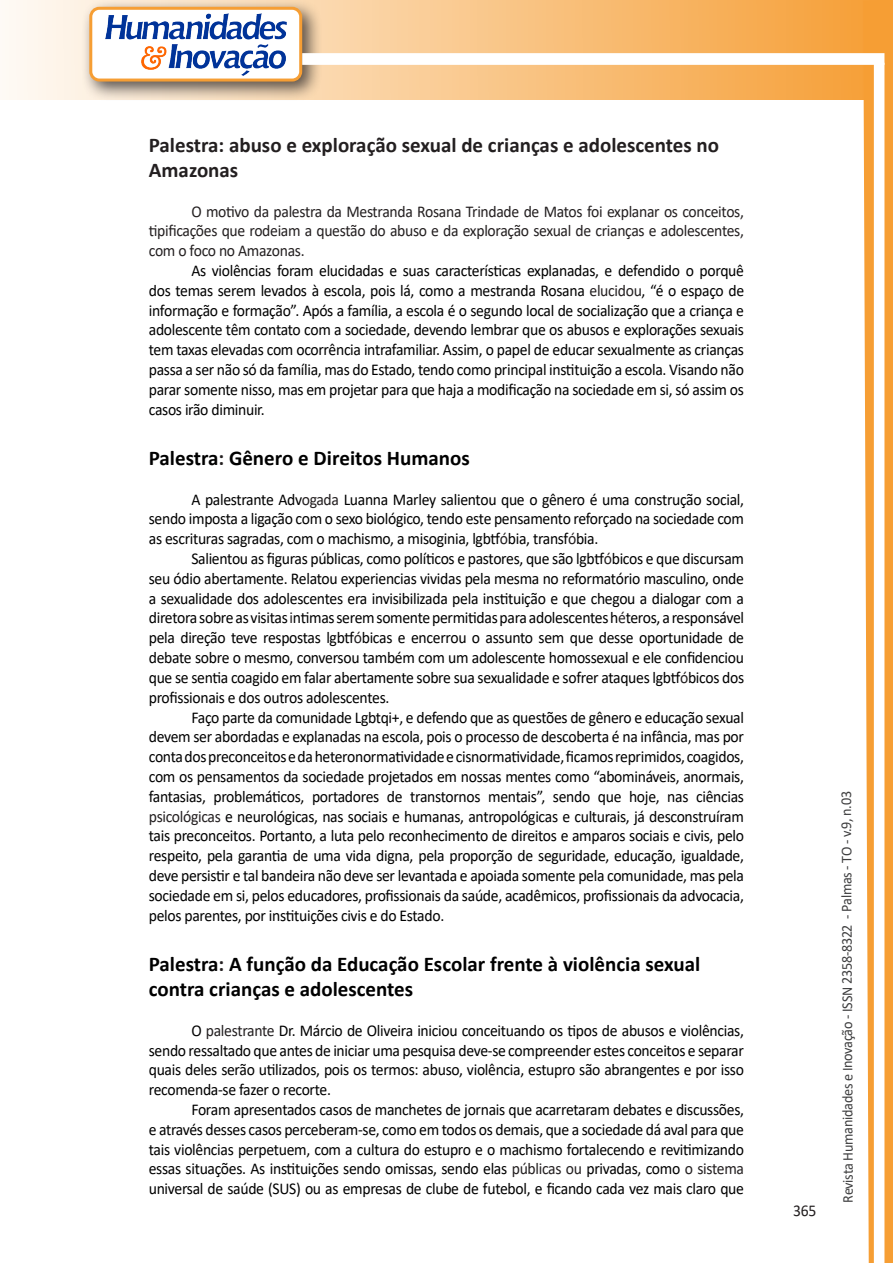
<style>
.page{position:relative;width:893px;height:1263px;background:#fff}
.page>*{position:absolute;margin:0;border:0;box-sizing:border-box;transform-origin:0 0}
.Titulo_2{font:700 21px/25.2px "Calibri";color:#000}
.Titulo_2-2{font:700 21px/25.2px "Calibri";color:#231f20}
.texto{font:16.5px/19.8px "Calibri";letter-spacing:-.02em;color:#000;text-align:justify;scale:.95 1}
.texto-2{font:16.5px/19.8px "Calibri";letter-spacing:-.02em;color:#231f20;text-align:justify;scale:.95 1}
.t1{font:15px "Calibri";letter-spacing:-.025em;color:#3e3e3f;scale:.95 1}
.s1{color:#231f20}
</style>
<div class="page">
<svg style="left:5px;top:0;width:858px;height:100px"></svg>
<div style="left:81px;top:0;width:241px;height:102px;background:#231f20;opacity:.75"></div>
<div style="left:91px;top:8px;width:210px;height:72px;background:#fff;border-radius:9px"></div>
<div style="left:89px;top:7px;width:213px;height:75px;border:3px solid #f69e34;border-radius:9px"></div>
<div style="left:302px;top:53px;width:582px;height:12px;background:#fff;border:2px solid #fff"></div>
<svg style="left:863px;top:0;width:30px;height:1263px"></svg>
<img style="left:105px;top:13px;width:181px;height:62px">
<p class="Titulo_2-2" style="left:149px;top:132px;width:572px">Palestra: abuso e exploração sexual de crianças e adolescentes no<br>Amazonas</p>
<p class="texto-2" style="left:149px;top:201px;width:628px;text-indent:43px">O motivo da palestra da Mestranda Rosana Trindade de Matos foi explanar os conceitos, tipificações que rodeiam a questão do abuso e da exploração sexual de crianças e adolescentes, com o foco no Amazonas.</p>
<p class="texto" style="left:149px;top:260px;width:628px;text-indent:43px">As violências foram elucidadas e suas características explanadas, e defendido o porquê dos temas serem levados à escola, pois lá, como a mestranda Rosana <span class="s1">elucidou</span>, “é o espaço de informação e formação”. Após a família, a escola é o segundo local de socialização que a criança e adolescente têm contato com a sociedade, devendo lembrar que os abusos e explorações sexuais tem taxas elevadas com ocorrência intrafamiliar. Assim, o papel de educar sexualmente as crianças passa a ser não só da família, mas do Estado, tendo como principal instituição a escola. Visando não parar somente nisso, mas em projetar para que haja a modificação na sociedade em si, só assim os casos irão diminuir.</p>
<p class="Titulo_2" style="left:149px;top:445px;width:323px">Palestra<span class="s1">:</span> Gênero e Direitos Humanos</p>
<p class="texto" style="left:149px;top:489px;width:628px;text-indent:43px">A palestrante Adv<span class="s1">ogada</span> Luanna Marley salientou que o gênero é uma construção social, sendo imposta a ligação com o sexo biológico, tendo este pensamento reforçado na sociedade com as escrituras sagradas, com o machismo, a misoginia, lgbtf<span class="s1">ó</span>bia, transf<span class="s1">ó</span>bia.</p>
<p class="texto" style="left:149px;top:548px;width:628px;text-indent:43px">Salientou as figuras públicas, como políticos e pastores, que são lgbtf<span class="s1">ó</span>bicos e que discursam seu ódio abertamente. Relatou experiencias vividas pela mesma no reformatório masculino, onde a sexualidade dos adolescentes era invisibilizada pela instituição e que chegou a dialogar com a diretora sobre as visitas <span class="s1">i</span>ntimas serem somente permitidas para adolescentes h<span class="s1">é</span>teros, a responsável pela direção teve respostas lgbtf<span class="s1">ó</span>bicas e encerrou o assunto sem que desse oportunidade de debate sobre o mesmo, conversou também com um adolescente homossexual e ele confidenciou que se sentia coagido em falar abertamente sobre sua sexualidade e sofrer ataques lgbtf<span class="s1">ó</span>bicos dos profissionais e dos outros adolescentes.</p>
<p class="texto" style="left:149px;top:707px;width:628px;text-indent:43px">Faço parte da comunidade Lgbtqi+, e defendo que as questões de gênero e educação sexual devem ser abordadas e explanadas na escola, pois o processo de descoberta é na infância, mas por conta dos preconceitos e da heteronormatividade e cisnormatividade, ficamos reprimidos, coagidos, com os pensamentos da sociedade projetados em nossas mentes como “abomináveis, anormais, fantasias, problemáticos, portadores de transtornos mentais”, sendo que hoje, nas ciências <span class="s1">psicológicas</span> e neurológicas, nas sociais e humanas, antropológicas e culturais, já desconstruíram tais preconceitos. Portanto, a luta pelo reconhecimento de direitos e amparos sociais e civis, pelo respeito, pela garantia de uma vida digna, pela proporção de seguridade, educação, igualdade, deve persistir e tal bandeira não deve ser levantada e apoiada somente pela comunidade, mas pela sociedade em si, pelos educadores, profissionais da saúde, acadêmicos, profissionais da advocacia, pelos parentes, por instituições civis e do Estado.</p>
<p class="Titulo_2" style="left:149px;top:951px;width:553px">Palestra<span class="s1">:</span> A função da Educação Escolar frente à violência sexual contra crianças e adolescentes</p>
<p class="texto" style="left:149px;top:1020px;width:628px;text-indent:43px">O <span class="s1">palestrante</span> Dr. Márcio de Oliveira iniciou conceituando os tipos de abusos e violências, sendo ressaltado que antes de iniciar uma pesquisa deve-se compreender estes conceitos e separar quais deles serão utilizados, pois os termos: abuso, violência, estupro são abrangentes e por isso recomenda-se fazer o recorte.</p>
<p class="texto" style="left:149px;top:1099px;width:628px;text-indent:43px">Foram apresentados casos de manchetes de jornais que acarretaram debates e discussões, e através desses casos perceberam-se, como em todos os demais, que a sociedade dá aval para que tais violências perpetuem, com a cultura do estupro e o machismo fortalecendo e revitimizando essas situações. As instituições sendo omissas, sendo elas <span class="s1">públicas ou</span> privadas, como <span class="s1">o sistema </span>universal de saúde (SUS) ou as empresas de clube de futebol, e ficando cada vez mais claro que</p>
<p class="texto-2" style="left:793px;top:1200px;width:26px">365</p>
<p class="t1" style="left:837px;top:1203px;width:435px;rotate:-90deg">Revista Humanidades e Inovação - ISSN 2358-8322 - Palmas - TO - v.9, n.03</p>
</div>
